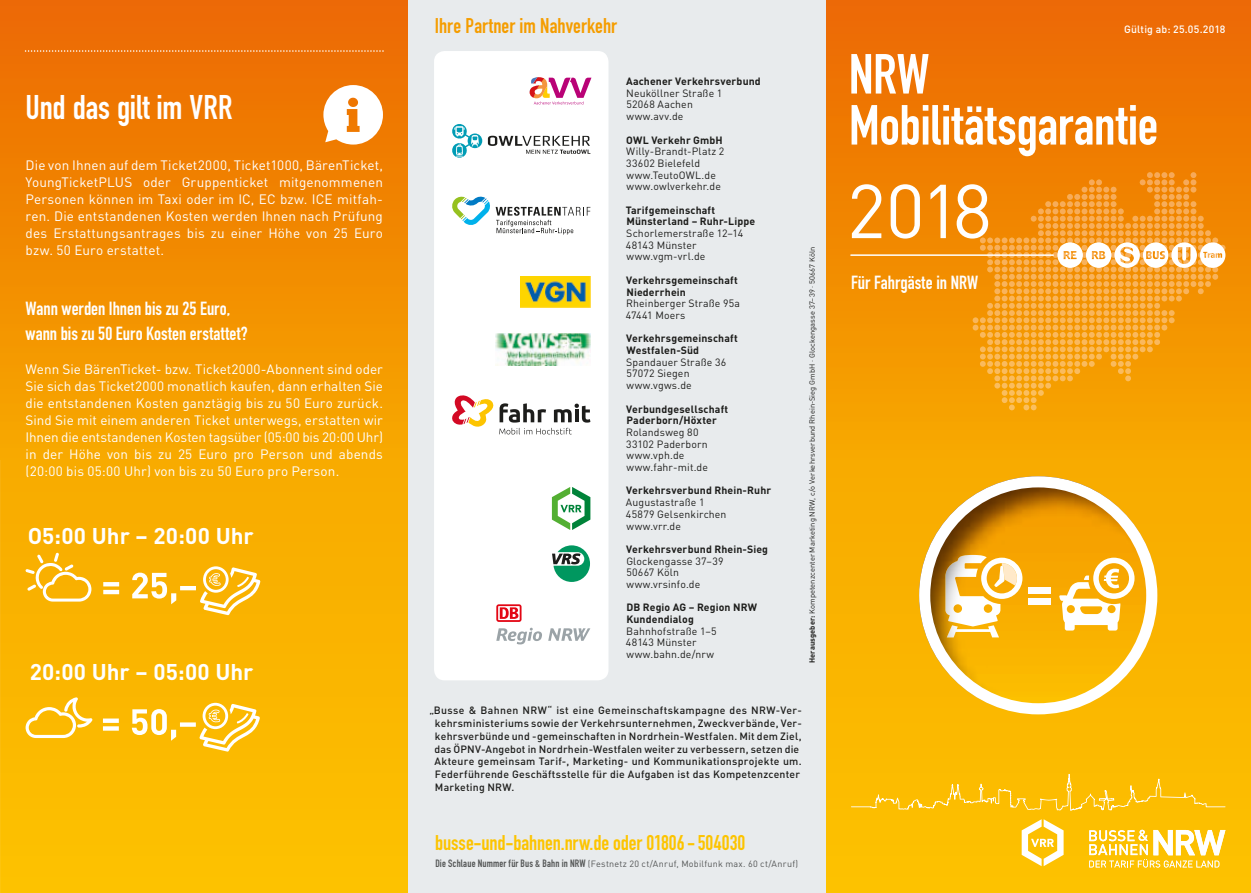
<style>
.page{position:relative;width:1251px;height:893px;background:#fff}
.page>*{position:absolute;margin:0;border:0;box-sizing:border-box;transform-origin:0 0}
.t1{font:75px "DIN";color:#fff}
.t2{font:55.5px/51px "DIN Engschrift";letter-spacing:-.005em;color:#fff}
.t3{font:33.75px "DIN Engschrift";letter-spacing:-.005em;color:#fff}
.t4{font:700 22.5px "DIN";letter-spacing:-.005em;color:#fff}
.t5{font:21px "DIN Engschrift";letter-spacing:-.005em;color:#fdc400}
.t6{font:21px "DIN Engschrift";color:#f59d00}
.t7{font:18.75px/25.5px "DIN Engschrift";color:#fff}
.t8{font:13.5px/17px "DIN";letter-spacing:.01em;color:#fff;text-align:justify}
.t9{font:10.5px/11.7px "DIN";letter-spacing:.01em;color:#1d1d1b}
.t10{font:500 10.5px/12.8px "DIN";letter-spacing:.02em;color:#1d1d1b}
.t11{font:700 10.5px/11.7px "DIN";letter-spacing:.01em;color:#1d1d1b}
.t12{font:500 10.5px "DIN";letter-spacing:.015em;color:#fff}
.t13{font:9px "DIN";letter-spacing:.025em;color:#545656}
.t14{font:7.5px "DIN";letter-spacing:.005em;color:#1d1d1b}
.s1{font-weight:700}
.s2{font-family:"DIN Engschrift";font-size:10.5px}
</style>
<div class="page">
<svg style="left:825px;top:459px;width:425px;height:434px;background:#fab700"></svg>
<img style="left:825px;top:0;width:425px;height:459px">
<img style="left:1088px;top:172px;width:108px;height:21px">
<hr style="left:850px;top:254px;width:203px;height:2px;background:#fff">
<svg style="left:1057px;top:242px;width:168px;height:26px"></svg>
<svg style="left:850px;top:774px;width:375px;height:37px;background:#fcbf0e"></svg>
<svg style="left:918px;top:476px;width:239px;height:238px"></svg>
<svg style="left:0;top:459px;width:408px;height:434px;background:#fab600"></svg>
<img style="left:0;top:0;width:408px;height:459px">
<svg style="left:25px;top:50px;width:358px;height:2px"></svg>
<svg style="left:323px;top:85px;width:60px;height:60px"></svg>
<svg style="left:26px;top:697px;width:66px;height:41px"></svg>
<svg style="left:103px;top:703px;width:157px;height:49px"></svg>
<svg style="left:25px;top:553px;width:66px;height:49px;background:#fabf32"></svg>
<svg style="left:103px;top:566px;width:157px;height:49px"></svg>
<svg style="left:1021px;top:819px;width:42px;height:47px"></svg>
<svg style="left:1089px;top:830px;width:136px;height:37px"></svg>
<div style="left:408px;top:0;width:417px;height:893px;background:#e8ebed"></div>
<div style="left:434px;top:51px;width:174px;height:629px;background:#fff;border-radius:11px"></div>
<svg style="left:552px;top:487px;width:38px;height:43px"></svg>
<img style="left:520px;top:276px;width:70px;height:31px">
<img style="left:495px;top:334px;width:95px;height:32px">
<svg style="left:529px;top:77px;width:62px;height:27px"></svg>
<svg style="left:496px;top:604px;width:25px;height:18px"></svg>
<svg style="left:498px;top:606px;width:21px;height:14px"></svg>
<svg style="left:499px;top:607px;width:19px;height:12px"></svg>
<svg style="left:496px;top:628px;width:46px;height:16px"></svg>
<svg style="left:548px;top:628px;width:42px;height:13px"></svg>
<svg style="left:452px;top:124px;width:30px;height:34px"></svg>
<svg style="left:488px;top:136px;width:102px;height:18px"></svg>
<svg style="left:452px;top:197px;width:138px;height:38px"></svg>
<svg style="left:552px;top:545px;width:38px;height:37px"></svg>
<svg style="left:452px;top:395px;width:138px;height:39px"></svg>
<h3 class="t3" style="left:26px;top:87px;width:208px">Und das gilt im VRR</h3>
<p class="t8" style="left:26px;top:156px;width:359px">Die von Ihnen auf dem Ticket2000, Ticket1000, BärenTicket, YoungTicketPLUS oder Gruppenticket mitgenommenen Personen können im Taxi oder im IC, EC bzw. ICE mitfah&shy;ren. Die entstandenen Kosten werden Ihnen nach Prüfung des Erstattungs antrages bis zu einer Höhe von 25 Euro bzw. 50 Euro erstattet.</p>
<h3 class="t7" style="left:26px;top:295px;width:224px">Wann werden Ihnen bis zu 25 Euro, wann bis zu 50 Euro Kosten erstattet?</h3>
<p class="t8" style="left:26px;top:361px;width:359px">Wenn Sie BärenTicket- bzw. Ticket2000-Abonnent sind oder Sie sich das Ticket2000 monatlich kaufen, dann erhalten Sie die entstandenen Kosten ganztägig bis zu 50 Euro zurück.<br>Sind Sie mit einem anderen Ticket unterwegs, erstatten wir Ihnen die entstandenen Kosten tagsüber (05:00 bis 20:00 Uhr) in der Höhe von bis zu 25 Euro pro Person und abends (20:00 bis 05:00 Uhr) von bis zu 50 Euro pro Person.</p>
<h3 class="t4" style="left:28px;top:521px;width:227px">O5:00 Uhr – 20:00 Uhr</h3>
<h3 class="t4" style="left:30px;top:657px;width:225px">20:00 Uhr – 05:00 Uhr</h3>
<h3 class="t6" style="left:435px;top:13px;width:183px">Ihre Partner im Nahverkehr</h3>
<p class="t11" style="left:626px;top:75px;width:136px">Aachener Verkehrsverbund</p>
<p class="t9" style="left:626px;top:87px;width:98px">Neuköllner Straße 1<br>52068 Aachen www.avv.de</p>
<p class="t11" style="left:626px;top:133px;width:98px">OWL Verkehr GmbH</p>
<p class="t9" style="left:626px;top:145px;width:100px">Willy-Brandt-Platz 2<br>33602 Bielefeld www.TeutoOWL.de www.owlverkehr.de</p>
<p class="t11" style="left:625px;top:204px;width:131px">Tarifgemeinschaft<br>Münsterland – Ruhr-Lippe</p>
<p class="t9" style="left:625px;top:227px;width:119px">Schorlemerstraße 12–14<br>48143 Münster www.vgm-vrl.de</p>
<p class="t11" style="left:626px;top:274px;width:113px">Verkehrsgemeinschaft<br>Niederrhein</p>
<p class="t9" style="left:625px;top:297px;width:116px">Rheinberger Straße 95a<br>47441 Moers</p>
<p class="t11" style="left:626px;top:332px;width:113px">Verkehrsgemeinschaft<br>Westfalen-Süd</p>
<p class="t9" style="left:626px;top:356px;width:101px">Spandauer Straße 36<br>57072 Siegen www.vgws.de</p>
<p class="t11" style="left:626px;top:402px;width:103px">Verbundgesellschaft<br>Paderborn/Höxter</p>
<p class="t9" style="left:626px;top:426px;width:83px">Rolandsweg 80<br>33102 Paderborn www.vph.de www.fahr-mit.de</p>
<p class="t11" style="left:626px;top:484px;width:146px">Verkehrsverbund Rhein-Ruhr</p>
<p class="t9" style="left:625px;top:496px;width:102px">Augustastraße 1<br>45879 Gelsenkirchen www.vrr.de</p>
<p class="t11" style="left:626px;top:543px;width:143px">Verkehrsverbund Rhein-Sieg</p>
<p class="t9" style="left:626px;top:555px;width:99px">Glockengasse 37–39<br>50667 Köln www.vrsinfo.de</p>
<p class="t11" style="left:626px;top:601px;width:132px">DB Regio AG – Region NRW<br>Kundendialog</p>
<p class="t9" style="left:625px;top:625px;width:92px">Bahnhofstraße 1–5<br>48143 Münster www.bahn.de/nrw</p>
<p class="t14" style="left:807px;top:663px;width:418px;rotate:-90deg"><span class="s1">Herausgeber:</span> Kompetenzcenter Marketing NRW, c/o Verkehrsverbund Rhein-Sieg GmbH · Glockengasse 37–39 · 50667 Köln</p>
<p class="t10" style="left:434px;top:704px;width:369px;text-indent:-5px">„Busse &amp; Bahnen NRW“ ist eine Gemeinschaftskampagne des NRW-Ver&shy;kehrs ministeriums sowie der Verkehrsunternehmen, Zweckverbände, Ver&shy;kehrsverbünde und -gemeinschaften in Nordrhein-Westfalen. Mit dem Ziel, das ÖPNV-Angebot in Nordrhein-Westfalen weiter zu verbessern, setzen die Akteure gemeinsam Tarif-, Marketing- und Kommunikations projekte um.<br>Federführende Geschäftsstelle für die Aufgaben ist das Kompetenzcenter Marketing NRW.</p>
<h3 class="t5" style="left:435px;top:830px;width:311px">busse-und-bahnen.nrw.de oder 01806 - 504030</h3>
<p class="t13" style="left:435px;top:859px;width:364px"><span class="s2">Die Schlaue Nummer für Bus &amp; Bahn in NRW</span> (Festnetz 20 ct/Anruf, Mobilfunk max. 60 ct/Anruf)</p>
<p class="t12" style="left:1123px;top:23px;width:103px">Gültig ab: 25.05.2018</p>
<h2 class="t2" style="left:848px;top:48px;width:311px">NRW<br>Mobilitätsgarantie</h2>
<h1 class="t1" style="left:846px;top:164px;width:147px">2018</h1>
<h3 class="t7" style="left:850px;top:270px;width:129px">Für Fahrgäste in NRW</h3>
</div>
